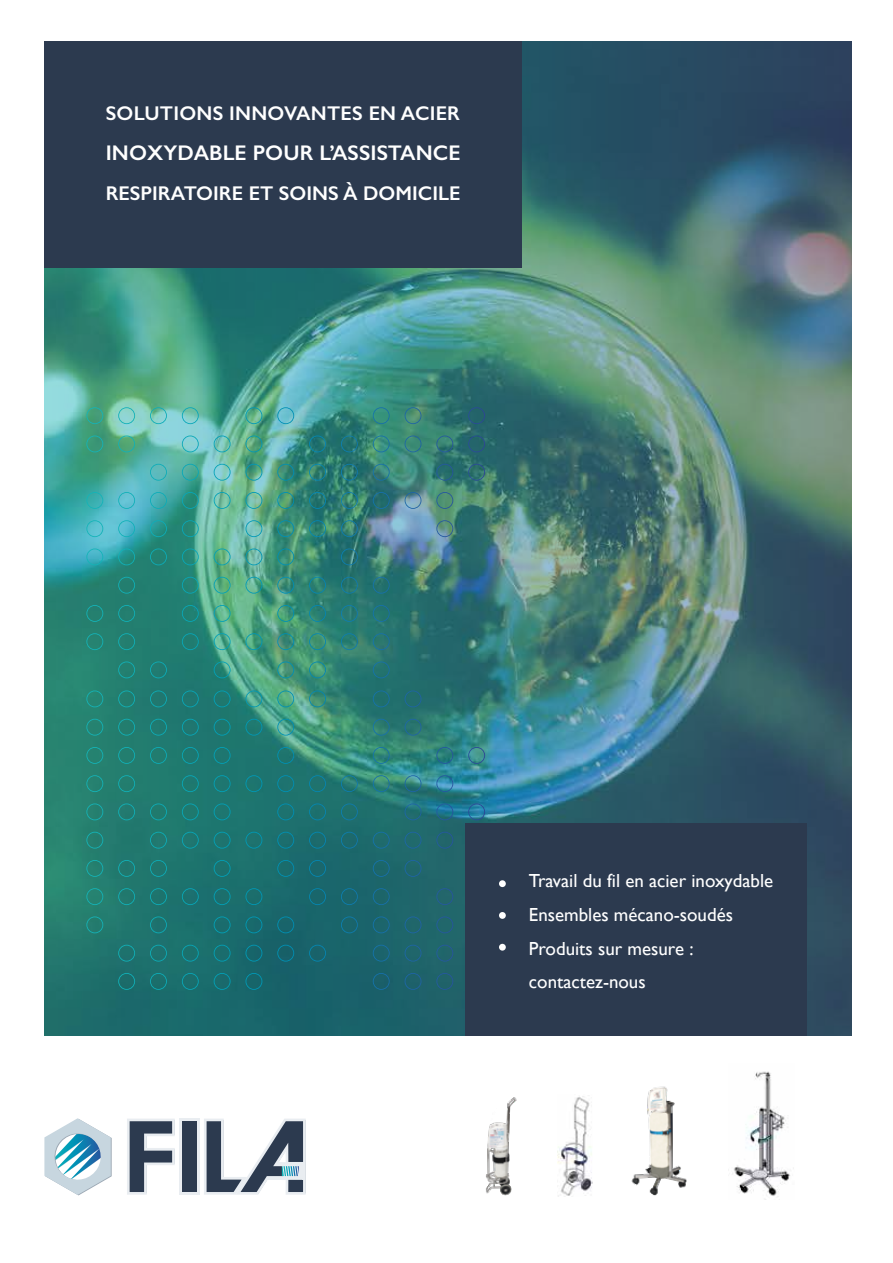
<style>
.page{position:relative;width:893px;height:1263px;background:#fff}
.page>*{position:absolute;margin:0;border:0;box-sizing:border-box;transform-origin:0 0}
.t1{font:600 21.3px "Gill Sans";letter-spacing:.005em;color:#fff}
.t2{font:600 19.95px "Gill Sans";color:#fff}
.t3{font:18.9px/33.8px "Gill Sans";color:#fff}
</style>
<div class="page">
<img style="left:45px;top:41px;width:807px;height:995px">
<svg style="left:86px;top:690px;width:335px;height:46px;background:#2d8578"></svg>
<img style="left:86px;top:407px;width:399px;height:45px">
<div style="left:465px;top:823px;width:342px;height:212px;background:#2c3a4f"></div>
<div style="left:45px;top:41px;width:477px;height:226px;background:#2c3a4f"></div>
<div style="left:499px;top:880px;width:7px;height:7px;background:#fff;border-radius:50%"></div>
<div style="left:499px;top:912px;width:7px;height:7px;background:#fff;border-radius:50%"></div>
<div style="left:499px;top:944px;width:7px;height:7px;background:#fff;border-radius:50%"></div>
<svg style="left:44px;top:1118px;width:68px;height:77px"></svg>
<div style="left:179px;top:1118px;width:20px;height:77px;background:#e9edf1"></div>
<div style="left:182px;top:1121px;width:15px;height:71px;background:#2c3a4f"></div>
<svg style="left:127px;top:1119px;width:48px;height:76px"></svg>
<svg style="left:204px;top:1119px;width:102px;height:76px"></svg>
<img style="left:486px;top:1097px;width:31px;height:99px">
<img style="left:557px;top:1035px;width:188px;height:162px">
<img style="left:729px;top:1064px;width:65px;height:133px">
<img style="left:557px;top:1094px;width:35px;height:102px">
<p class="t2" style="left:106px;top:101px;width:356px">SOLUTIONS INNOVANTES EN ACIER</p>
<p class="t1" style="left:106px;top:140px;width:356px">INOXYDABLE POUR L’ASSISTANCE</p>
<p class="t2" style="left:106px;top:181px;width:356px">RESPIRATOIRE ET SOINS À DOMICILE</p>
<p class="t3" style="left:529px;top:864px;width:246px">Travail du fil en acier inoxydable<br>Ensembles mécano-soudés<br>Produits sur mesure : contactez-nous</p>
</div>
